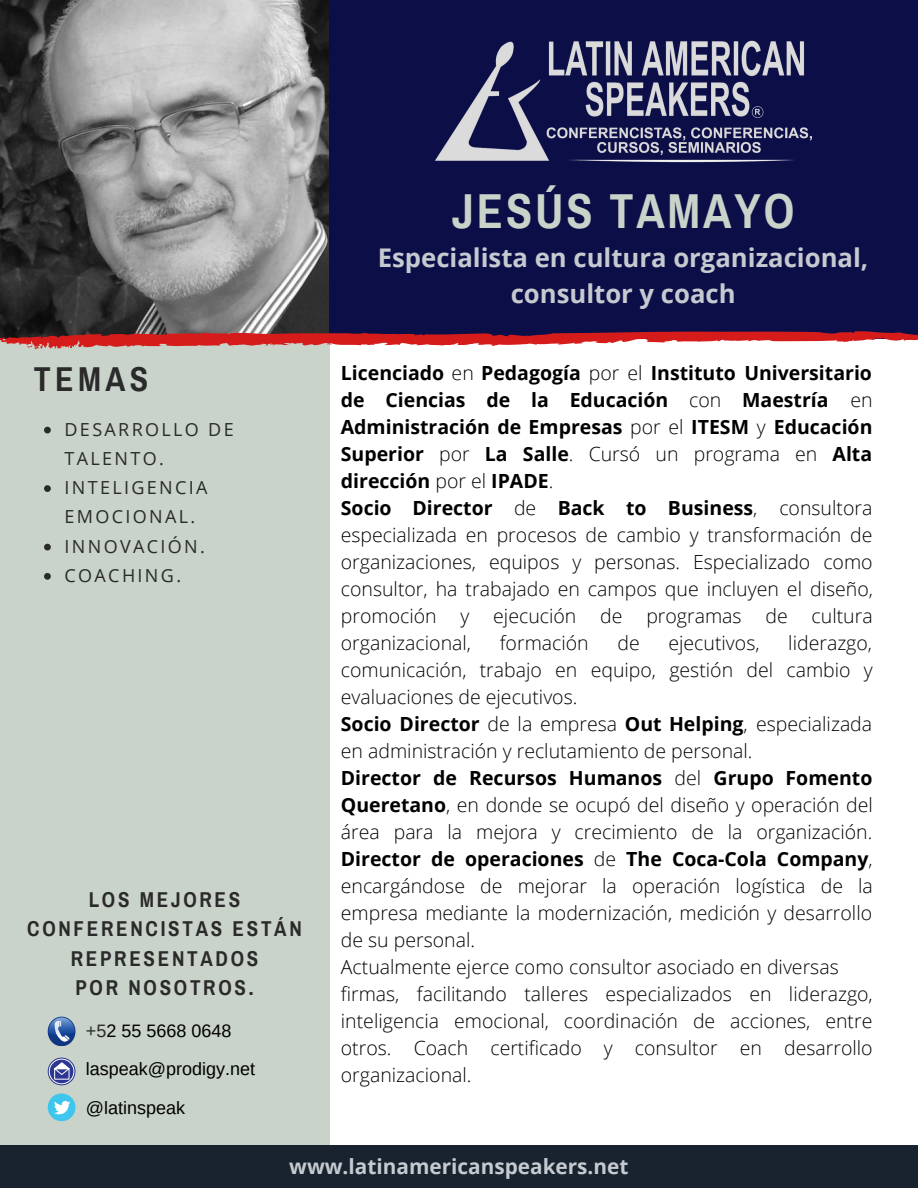
<style>
.page{position:relative;width:918px;height:1188px;background:#fff}
.page>*{position:absolute;margin:0;border:0;box-sizing:border-box;transform-origin:0 0}
.t1{font:700 48px "Archivo Narrow";letter-spacing:.06em;color:#c9d3c9}
.t2{font:700 33.75px "Archivo Narrow";letter-spacing:.13em;color:#2a2a2a}
.t3{font:700 25.65px/35.8px "Open Sans";color:#c6cad0;text-align:center}
.t4{font:700 21px/29.2px "Archivo Narrow";letter-spacing:.13em;color:#2a2a2a;text-align:center}
.t5{font:700 20.85px "Open Sans";color:#c6cad0}
.t6{font:300 19.5px/27px "Open Sans";color:#000;text-align:justify}
.t7{font:700 19.5px/27px "Open Sans";color:#000;text-align:justify}
.t8{font:18px/29.2px "Open Sans";letter-spacing:.13em;color:#2a2a2a}
.t9{font:18px "Arimo";color:#000}
.s1{color:#2a2a2a}
.s2{font-weight:300}
.s3{font-weight:700}
</style>
<div class="page">
<div style="left:0;top:214px;width:329px;height:952px;background:#c9d3c9"></div>
<div style="left:0;top:0;width:918px;height:338px;background:#0c0e47"></div>
<div style="left:0;top:1146px;width:918px;height:42px;background:#18232f"></div>
<img style="left:435px;top:40px;width:376px;height:123px">
<svg style="left:48px;top:1058px;width:27px;height:27px"></svg>
<div style="left:49px;top:1059px;width:25px;height:25px;border:1px solid #fff;border-radius:50%"></div>
<svg style="left:53px;top:1062px;width:18px;height:13px"></svg>
<div style="left:48px;top:1017px;width:27px;height:29px;background:#103683;border-radius:50%"></div>
<div style="left:49px;top:1017px;width:26px;height:29px;background:#0f3683;border-radius:50%"></div>
<svg style="left:49px;top:1017px;width:26px;height:25px"></svg>
<div style="left:48px;top:1093px;width:27px;height:28px;background:#3fc6ee;border-radius:50%"></div>
<svg style="left:54px;top:1101px;width:16px;height:13px"></svg>
<img style="left:0;top:0;width:328px;height:330px">
<svg style="left:0;top:330px;width:918px;height:19px"></svg>
<svg style="left:44px;top:427px;width:7px;height:6px"></svg>
<svg style="left:44px;top:485px;width:7px;height:7px"></svg>
<svg style="left:44px;top:544px;width:7px;height:6px"></svg>
<svg style="left:44px;top:573px;width:7px;height:7px"></svg>
<p class="t1" style="left:452px;top:186px;width:344px">JESÚS TAMAYO</p>
<p class="t2" style="left:34px;top:361px;width:116px">TEMAS</p>
<p class="t8" style="left:65px;top:414px;width:171px">DESARROLLO DE<br>TALENTO.</p>
<p class="t8" style="left:65px;top:473px;width:145px">INTELIGENCIA<br>EMOCIONAL.</p>
<p class="t8" style="left:65px;top:531px;width:142px">INNOVACIÓN.</p>
<p class="t8" style="left:65px;top:560px;width:118px">COACHING.</p>
<p class="t4" style="left:27px;top:886px;width:276px">LOS MEJORES<br>CONFERENCISTAS ESTÁN<br>REPRESENTADOS</p>
<p class="t4" style="left:75px;top:973px;width:180px">POR NOSOTROS.</p>
<p class="t9" style="left:86px;top:1020px;width:147px"><span class="s1">+5</span>2 55 5668 0648</p>
<p class="t9" style="left:86px;top:1059px;width:171px">laspeak@prodigy.net</p>
<p class="t9" style="left:86px;top:1097px;width:101px">@latinspeak</p>
<p class="t3" style="left:378px;top:240px;width:492px">Especialista en cultura organizacional, consultor y coach</p>
<p class="t7" style="left:341px;top:359px;width:533px">Licenciado <span class="s2">en</span> Pedagogía <span class="s2">por el</span> Instituto Universitario de Ciencias de la Educación <span class="s2">con</span> Maestría <span class="s2">en </span>Administración de Empresas <span class="s2">por el</span> ITESM <span class="s2">y</span> Educación Superior <span class="s2">por</span> La Salle<span class="s2">. Cursó un programa en</span> Alta dirección <span class="s2">por el</span> IPADE<span class="s2">.</span></p>
<p class="t6" style="left:341px;top:494px;width:534px"><span class="s3">Socio Director</span> de <span class="s3">Back to Business</span>, consultora especializada en procesos de cambio y transformación de organizaciones, equipos y personas. Especializado como consultor, ha trabajado en campos que incluyen el diseño, promoción y ejecución de programas de cultura organizacional,</p>
<p class="t6" style="left:500px;top:629px;width:90px">formación</p>
<p class="t6" style="left:617px;top:629px;width:24px">de</p>
<p class="t6" style="left:668px;top:629px;width:93px">ejecutivos,</p>
<p class="t6" style="left:341px;top:629px;width:534px;text-indent:447px">liderazgo, comunicación, trabajo en equipo, gestión del cambio y evaluaciones de ejecutivos.</p>
<p class="t6" style="left:341px;top:710px;width:533px"><span class="s3">Socio Director</span> de la empresa <span class="s3">Out Helping</span>, especializada en administración y reclutamiento de personal.</p>
<p class="t6" style="left:341px;top:764px;width:534px"><span class="s3">Director de Recursos Humanos</span> del <span class="s3">Grupo Fomento Queretano</span>, en donde se ocupó del diseño y operación del área para la mejora y crecimiento de la organización.<br><span class="s3">Director de operaciones</span> de <span class="s3">The Coca-Cola Company</span>, encargándose de mejorar la operación logística de la empresa mediante la modernización, medición y desarrollo de su personal.</p>
<p class="t6" style="left:341px;top:953px;width:499px">Actualmente ejerce como consultor asociado en diversas</p>
<p class="t6" style="left:341px;top:980px;width:533px">firmas, facilitando talleres especializados en liderazgo, inteligencia emocional, coordinación de acciones, entre otros. Coach certificado y consultor en desarrollo organizacional.</p>
<p class="t5" style="left:289px;top:1152px;width:341px">www.latinamericanspeakers.net</p>
</div>
